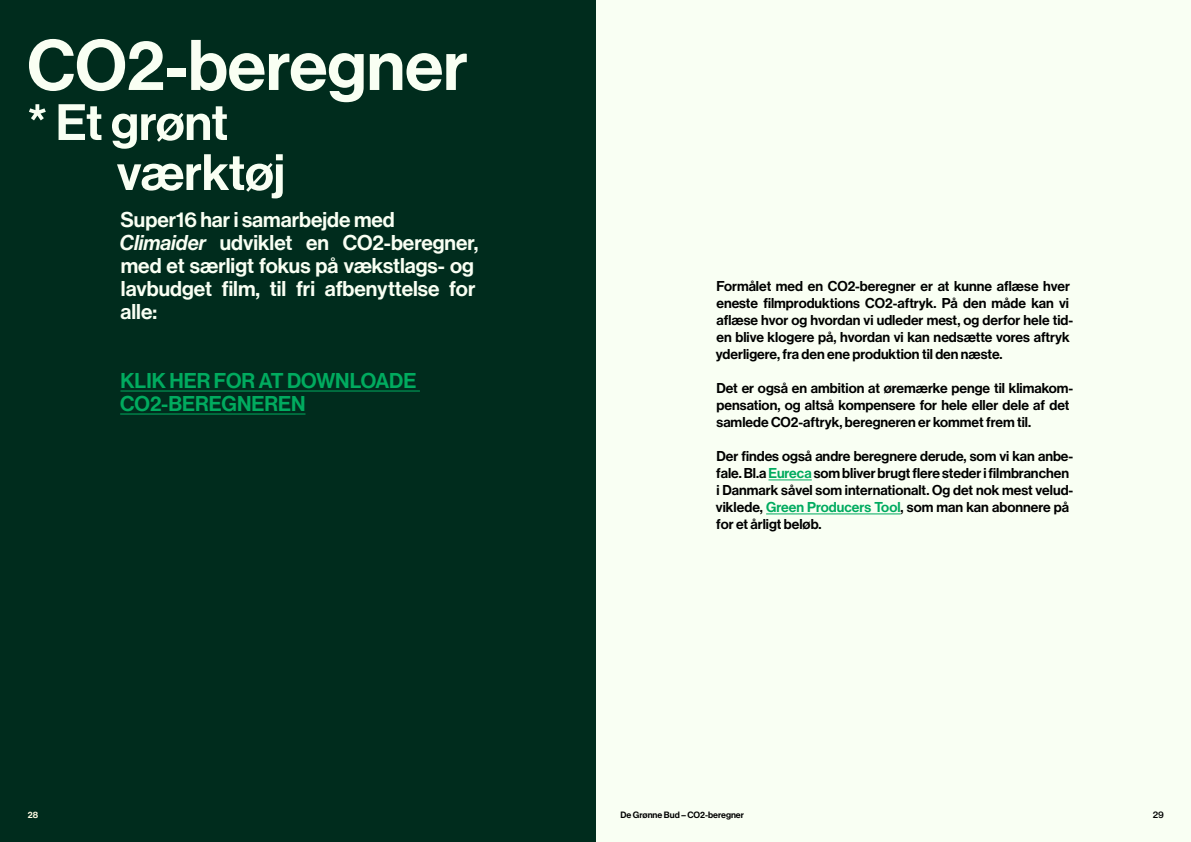
<style>
.page{position:relative;width:1191px;height:842px;background:#f9fff3}
.page>*{position:absolute;margin:0;border:0;box-sizing:border-box;transform-origin:0 0}
.t1{font:70px "N Haas Grotesk DS Pro 65 Md";color:#f9fff3}
.t2{font:50px/50px "N Haas Grotesk DS Pro 65 Md";letter-spacing:-.005em;color:#f9fff3}
.t3{font:21px/23px "N Haas Grotesk DS Pro 65 Md";color:#f9fff3}
.t4{font:21px/23px "N Haas Grotesk DS Pro 65 Md";color:#00ab5f}
.t5{font:14px/17px "N Haas Grotesk DS Pro 65 Md";color:#000}
.t6{font:9px "N Haas Grotesk DS Pro 65 Md";color:#000}
.t7{font:9px "N Haas Grotesk DS Pro 65 Md";color:#fffce4}
.t8{font:9px "N Haas Grotesk TX Pro 65 Md";color:#000}
.s1{font-family:"N Haas Grotesk DS Pro 66 Md It"}
.s2{color:#00ab5f}
</style>
<div class="page">
<div style="left:0;top:0;width:595px;height:842px;background:#002c1d"></div>
<hr style="left:768px;top:480px;width:44px;height:1px;background:#00ab5f">
<hr style="left:766px;top:514px;width:134px;height:1px;background:#00ab5f">
<hr style="left:120px;top:391px;width:300px;height:1px;background:#00ab5f">
<hr style="left:120px;top:414px;width:185px;height:1px;background:#00ab5f">
<h1 class="t1" style="left:27px;top:25px;width:442px">CO2-beregner</h1>
<h2 class="t2" style="left:117px;top:98px;width:169px;text-indent:-90px">* Et grønt værktøj</h2>
<h3 class="t3" style="left:120px;top:209px;width:360px">Super16 har i samarbejde med<br><span class="s1">Climaider</span> udviklet en CO2-beregner, med et særligt fokus på vækstlags- og lavbudget film, til fri afbenyttelse for alle:</h3>
<h3 class="t4" style="left:120px;top:370px;width:298px">KLIK HER FOR AT DOWNLOADE<br>CO2-BEREGNEREN</h3>
<p class="t7" style="left:28px;top:810px;width:12px">28</p>
<p class="t5" style="left:716px;top:278px;width:359px">Formålet med en CO2-beregner er at kunne aflæse hver eneste filmproduktions CO2-aftryk. På den måde kan vi aflæse hvor og hvordan vi udleder mest, og derfor hele tid&shy;en blive klogere på, hvordan vi kan nedsætte vores aftryk yderligere, fra den ene produktion til den næste.</p>
<p class="t5" style="left:716px;top:380px;width:358px">Det er også en ambition at øremærke penge til klimakom&shy;pensation, og altså kompensere for hele eller dele af det samlede CO2-aftryk, beregneren er kommet frem til.</p>
<p class="t5" style="left:716px;top:448px;width:359px">Der findes også andre beregnere derude, som vi kan anbe&shy;fale. Bl.a <span class="s2">Eureca</span> som bliver brugt flere steder i filmbranchen i Danmark såvel som internationalt. Og det nok mest velud&shy;viklede, <span class="s2">Green Producers Tool</span>, som man kan abonnere på for et årligt beløb.</p>
<p class="t6" style="left:620px;top:810px;width:125px">De Grønne Bud – CO2-beregner</p>
<p class="t8" style="left:1152px;top:809px;width:13px">29</p>
</div>
